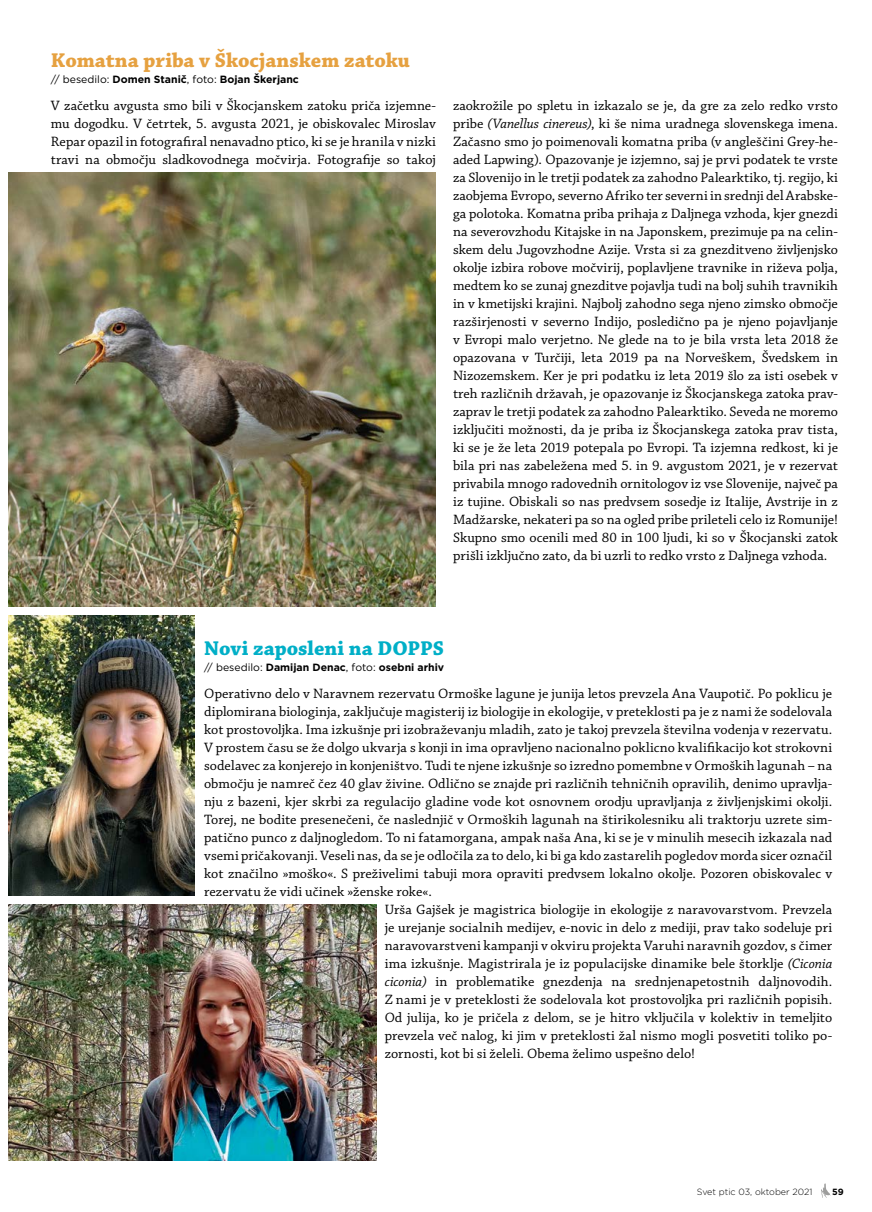
<style>
.page{position:relative;width:872px;height:1212px;background:#fff}
.page>*{position:absolute;margin:0;border:0;box-sizing:border-box;transform-origin:0 0}
.NASLOV__novice{font:700 21px "Chaparral Pro";color:#e6a140}
.NASLOV__novice-2{font:700 21px "Chaparral Pro";color:#00afc7}
.BODY__novice{font:14.25px/18px "Chaparral Pro";letter-spacing:.005em;color:#000;text-align:justify}
.avtor__novice{font:700 10.5px "Gotham";color:#000}
.t1{font:300 9px "Gotham";color:#000}
.t2{font:700 9px "Gotham";color:#000}
.s1{font-weight:400}
.s2{font-style:italic}
</style>
<div class="page">
<img style="left:9px;top:615px;width:186px;height:281px">
<img style="left:9px;top:904px;width:367px;height:257px">
<img style="left:9px;top:172px;width:427px;height:435px">
<svg style="left:821px;top:1183px;width:9px;height:15px"></svg>
<p class="NASLOV__novice" style="left:51px;top:48px;width:360px">Komatna priba v Škocjanskem zatoku</p>
<p class="avtor__novice" style="left:51px;top:72px;width:249px"><span class="s1">// besedilo:</span> Domen Stanič<span class="s1">, foto:</span> Bojan Škerjanc</p>
<p class="BODY__novice" style="left:51px;top:97px;width:386px">V začetku avgusta smo bili v Škocjanskem zatoku priča izjemne&shy;mu dogodku. V četrtek, 5. avgusta 2021, je obiskovalec Miroslav Repar opazil in fotografiral nenavadno ptico, ki se je hranila v nizki travi na območju sladkovodnega močvirja. Fotografije so takoj</p>
<p class="BODY__novice" style="left:453px;top:97px;width:386px">zaokrožile po spletu in izkazalo se je, da gre za zelo redko vrsto pribe <span class="s2">(Vanellus cinereus)</span>, ki še nima uradnega slovenskega imena.<br>Začasno smo jo poimenovali komatna priba (v angleščini Grey-he&shy;aded Lapwing). Opazovanje je izjemno, saj je prvi podatek te vrste za Slovenijo in le tretji podatek za zahodno Palearktiko, tj. regijo, ki zaobjema Evropo, severno Afriko ter severni in srednji del Arabske&shy;ga polotoka. Komatna priba prihaja z Daljnega vzhoda, kjer gnezdi na severovzhodu Kitajske in na Japonskem, prezimuje pa na celin&shy;skem delu Jugovzhodne Azije. Vrsta si za gnezditveno življenjsko okolje izbira robove močvirij, poplavljene travnike in riževa polja, medtem ko se zunaj gnezditve pojavlja tudi na bolj suhih travnikih in v kmetijski krajini. Najbolj zahodno sega njeno zimsko območje razširjenosti v severno Indijo, posledično pa je njeno pojavljanje v Evropi malo verjetno. Ne glede na to je bila vrsta leta 2018 že opazovana v Turčiji, leta 2019 pa na Norveškem, Švedskem in Nizozemskem. Ker je pri podatku iz leta 2019 šlo za isti osebek v treh različnih državah, je opazovanje iz Škocjanskega zatoka prav&shy;zaprav le tretji podatek za zahodno Palearktiko. Seveda ne moremo izključiti možnosti, da je priba iz Škocjanskega zatoka prav tista, ki se je že leta 2019 potepala po Evropi. Ta izjemna redkost, ki je bila pri nas zabeležena med 5. in 9. avgustom 2021, je v rezervat privabila mnogo radovednih ornitologov iz vse Slovenije, največ pa iz tujine. Obiskali so nas predvsem sosedje iz Italije, Avstrije in z Madžarske, nekateri pa so na ogled pribe prileteli celo iz Romunije!<br>Skupno smo ocenili med 80 in 100 ljudi, ki so v Škocjanski zatok prišli izključno zato, da bi uzrli to redko vrsto z Daljnega vzhoda.</p>
<p class="NASLOV__novice-2" style="left:204px;top:636px;width:241px">Novi zaposleni na DOPPS</p>
<p class="avtor__novice" style="left:204px;top:660px;width:241px"><span class="s1">// besedilo:</span> Damijan Denac<span class="s1">, foto:</span> osebni arhiv</p>
<p class="BODY__novice" style="left:204px;top:685px;width:629px">Operativno delo v Naravnem rezervatu Ormoške lagune je junija letos prevzela Ana Vaupotič. Po poklicu je diplomirana biologinja, zaključuje magisterij iz biologije in ekologije, v preteklosti pa je z nami že sodelovala kot prostovoljka. Ima izkušnje pri izobraževanju mladih, zato je takoj prevzela številna vodenja v rezervatu.<br>V prostem času se že dolgo ukvarja s konji in ima opravljeno nacionalno poklicno kvalifikacijo kot strokovni sodelavec za konjerejo in konjeništvo. Tudi te njene izkušnje so izredno pomembne v Ormoških lagunah – na območju je namreč čez 40 glav živine. Odlično se znajde pri različnih tehničnih opravilih, denimo upravlja&shy;nju z bazeni, kjer skrbi za regulacijo gladine vode kot osnovnem orodju upravljanja z življenjskimi okolji.<br>Torej, ne bodite presenečeni, če naslednjič v Ormoških lagunah na štirikolesniku ali traktorju uzrete sim&shy;patično punco z daljnogledom. To ni fatamorgana, ampak naša Ana, ki se je v minulih mesecih izkazala nad vsemi pričakovanji. Veseli nas, da se je odločila za to delo, ki bi ga kdo zastarelih pogledov morda sicer označil kot značilno »moško«. S preživelimi tabuji mora opraviti predvsem lokalno okolje. Pozoren obiskovalec v rezervatu že vidi učinek »ženske roke«.</p>
<p class="BODY__novice" style="left:385px;top:901px;width:449px">Urša Gajšek je magistrica biologije in ekologije z naravovarstvom. Prevzela je urejanje socialnih medijev, e-novic in delo z mediji, prav tako sodeluje pri naravovarstveni kampanji v okviru projekta Varuhi naravnih gozdov, s čimer ima izkušnje. Magistrirala je iz populacijske dinamike bele štorklje <span class="s2">(Ciconia ciconia)</span> in problematike gnezdenja na srednjenapetostnih daljnovodih.<br>Z nami je v preteklosti že sodelovala kot prostovoljka pri različnih popisih.<br>Od julija, ko je pričela z delom, se je hitro vključila v kolektiv in temeljito prevzela več nalog, ki jim v preteklosti žal nismo mogli posvetiti toliko po&shy;zornosti, kot bi si želeli. Obema želimo uspešno delo!</p>
<p class="t1" style="left:696px;top:1185px;width:117px">Svet ptic 03, oktober 2021</p>
<p class="t2" style="left:832px;top:1185px;width:13px">59</p>
</div>
